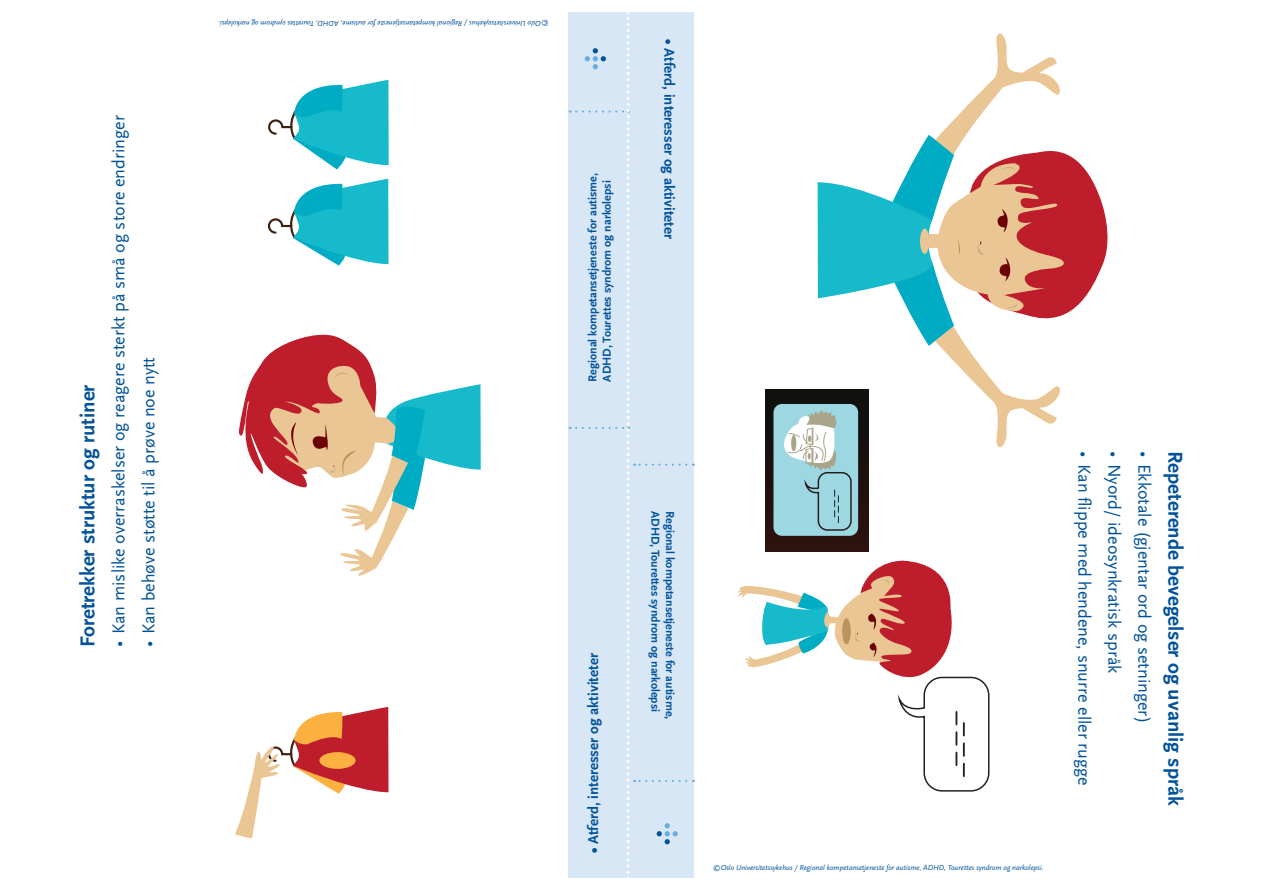
<style>
.page{position:relative;width:1263px;height:893px;background:#fff}
.page>*{position:absolute;margin:0;border:0;box-sizing:border-box;transform-origin:0 0}
.t1{font:700 21px "Scala Sans OT";color:#01529a}
.t2{font:18px "Scala Sans OT";color:#01529a}
.t3{font:700 15px "Scala Sans OT";color:#01529a}
.t4{font:700 12px/14.4px "Scala Sans OT";color:#01529a}
.t5{font:italic 7.5px "Scala Sans OT";color:#01529a}
</style>
<div class="page">
<div style="left:568px;top:13px;width:64px;height:865px;background:#d7e7f5"></div>
<div style="left:630px;top:13px;width:64px;height:865px;background:#d7e7f5"></div>
<div style="left:765px;top:390px;width:103px;height:161px;background:linear-gradient(to bottom,#0b0f0d,#2e120e)"></div>
<div style="left:773px;top:404px;width:85px;height:132px;background:#9dd8e2;border-radius:8px"></div>
<svg style="left:738px;top:560px;width:252px;height:232px"></svg>
<div style="left:842px;top:618px;width:9px;height:26px;background:#b9945f;border-radius:50%"></div>
<svg style="left:780px;top:33px;width:328px;height:498px"></svg>
<svg style="left:267px;top:179px;width:121px;height:87px"></svg>
<svg style="left:268px;top:80px;width:121px;height:89px"></svg>
<svg style="left:235px;top:707px;width:153px;height:131px"></svg>
<svg style="left:239px;top:334px;width:242px;height:242px"></svg>
<svg style="left:570px;top:12px;width:116px;height:866px"></svg>
<h1 class="t1" style="left:76px;top:647px;width:264px;rotate:-90deg">Foretrekker struktur og rutiner</h1>
<h2 class="t2" style="left:109px;top:647px;width:533px;rotate:-90deg">• Kan mislike overraskelser og reagere sterkt på små og store endringer</h2>
<h2 class="t2" style="left:139px;top:647px;width:292px;rotate:-90deg">• Kan behøve støtte til å prøve noe nytt</h2>
<p class="t5" style="left:549px;top:27px;width:332px;rotate:-180deg">©Oslo Universitetssykehus / Regional kompetansetjeneste for autisme, ADHD, Tourettes syndrom og narkolepsi.</p>
<h3 class="t4" style="left:586px;top:381px;width:210px;rotate:-90deg">Regional kompetansetjeneste for autisme,<br>ADHD, Tourettes syndrom og narkolepsi</h3>
<h3 class="t3" style="left:678px;top:39px;width:201px;rotate:90deg">• Atferd, interesser og aktiviteter</h3>
<h3 class="t3" style="left:585px;top:853px;width:201px;rotate:-90deg">• Atferd, interesser og aktiviteter</h3>
<h3 class="t4" style="left:662px;top:511px;width:203px;rotate:90deg">ADHD, Tourettes syndrom og narkolepsi</h3>
<h3 class="t4" style="left:677px;top:511px;width:210px;rotate:90deg">Regional kompetansetjeneste for autisme,</h3>
<p class="t5" style="left:713px;top:864px;width:332px">©Oslo Universitetssykehus / Regional kompetansetjeneste for autisme, ADHD, Tourettes syndrom og narkolepsi.</p>
<h2 class="t2" style="left:1094px;top:451px;width:336px;rotate:90deg">• Kan flippe med hendene, snurre eller rugge</h2>
<h2 class="t2" style="left:1124px;top:451px;width:224px;rotate:90deg">• Nyord/ ideosynkratisk språk</h2>
<h2 class="t2" style="left:1154px;top:451px;width:273px;rotate:90deg">• Ekkotale (gjentar ord og setninger)</h2>
<h1 class="t1" style="left:1187px;top:451px;width:356px;rotate:90deg">Repeterende bevegelser og uvanlig språk</h1>
</div>
